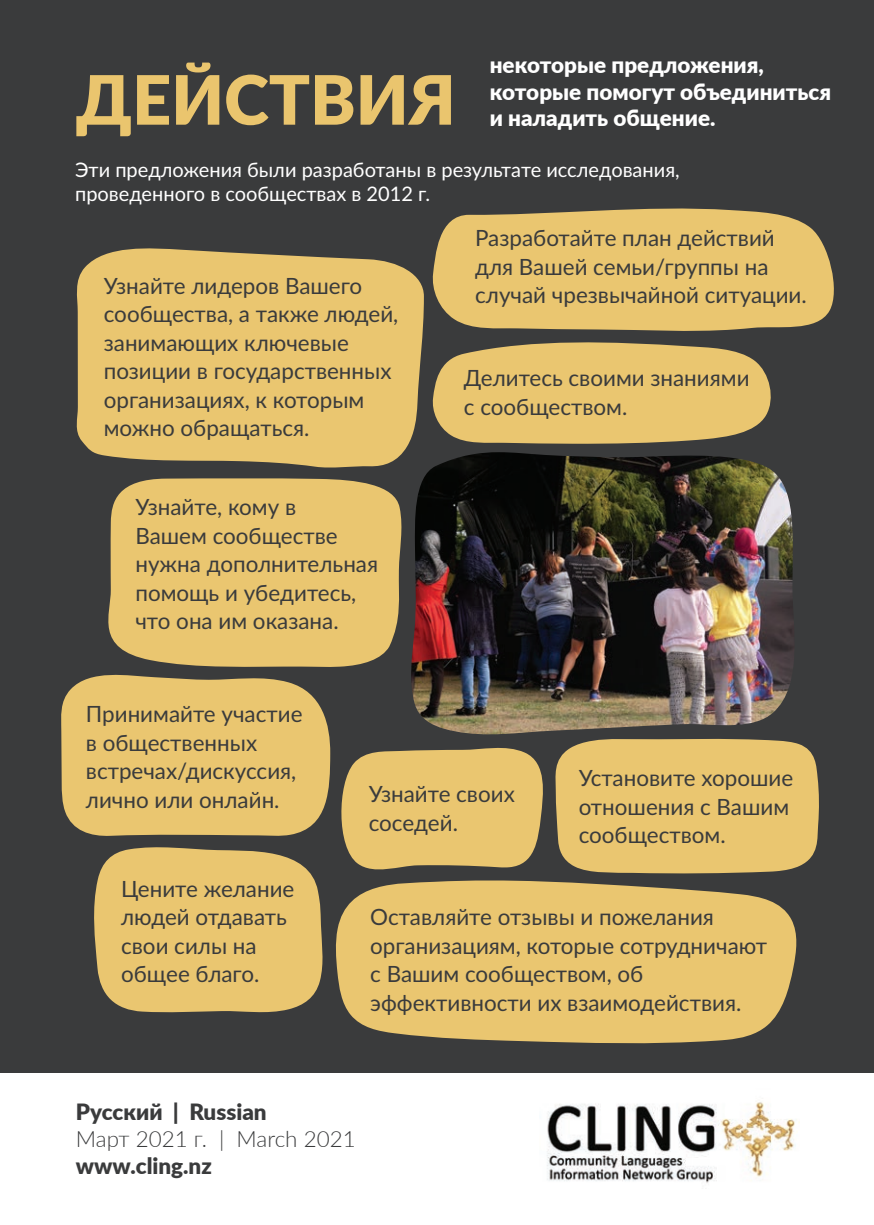
<style>
.page{position:relative;width:874px;height:1225px;background:#fff}
.page>*{position:absolute;margin:0;border:0;box-sizing:border-box;transform-origin:0 0}
.t1{font:900 68px "Lato";color:#eac56e}
.t2{font:22.4px/28.6px "Lato";color:#3a3b3c}
.t3{font:900 22.4px/26.8px "Lato";color:#fff}
.t4{font:900 22.4px "Lato";color:#3a3b3c}
.t5{font:300 22.4px "Lato";color:#3a3b3c}
.t6{font:20px/24px "Lato";color:#fff}
</style>
<div class="page">
<div style="left:0;top:0;width:873px;height:1099px;background:#3a3b3c"></div>
<div style="left:108px;top:478px;width:294px;height:189px;background:#eac670"></div>
<svg style="left:76px;top:248px;width:347px;height:220px;background:#dbba6b"></svg>
<svg style="left:335px;top:880px;width:462px;height:164px;background:#d6b66a"></svg>
<svg style="left:94px;top:847px;width:229px;height:166px;background:#dab96b"></svg>
<svg style="left:432px;top:342px;width:339px;height:102px;background:#d4b569"></svg>
<svg style="left:432px;top:208px;width:402px;height:123px;background:#d8b86a"></svg>
<svg style="left:341px;top:738px;width:478px;height:136px;background:#d0b268"></svg>
<svg style="left:61px;top:674px;width:269px;height:162px;background:#dcbb6b"></svg>
<img style="left:408px;top:449px;width:386px;height:285px">
<div style="left:0;top:1072px;width:873px;height:153px;background:#fff"></div>
<img style="left:547px;top:1102px;width:252px;height:81px">
<h1 class="t1" style="left:76px;top:49px;width:381px">ДЕЙСТВИЯ</h1>
<p class="t3" style="left:489px;top:50px;width:342px">некоторые предложения, которые помогут объединиться и наладить общение.</p>
<p class="t6" style="left:75px;top:157px;width:606px">Эти предложения были разработаны в результате исследования, проведенного в сообществах в 2012 г.</p>
<p class="t2" style="left:104px;top:270px;width:296px">Узнайте лидеров Вашего сообщества, а также людей, занимающих ключевые позиции в государственных организациях, к которым можно обращаться.</p>
<p class="t2" style="left:135px;top:491px;width:244px">Узнайте, кому в<br>Вашем сообществе нужна дополнительная помощь и убедитесь, что она им оказана.</p>
<p class="t2" style="left:475px;top:223px;width:333px">Разработайте план действий для Вашей семьи/группы на случай чрезвычайной ситуации.</p>
<p class="t2" style="left:463px;top:363px;width:287px">Делитесь своими знаниями с сообществом.</p>
<p class="t2" style="left:86px;top:698px;width:218px">Принимайте участие в общественных встречах/дискуссия, лично или онлайн.</p>
<p class="t2" style="left:121px;top:873px;width:175px">Цените желание людей отдавать свои силы на общее благо.</p>
<p class="t2" style="left:368px;top:779px;width:148px">Узнайте своих соседей.</p>
<p class="t2" style="left:578px;top:763px;width:216px">Установите хорошие отношения с Вашим сообществом.</p>
<p class="t2" style="left:370px;top:901px;width:398px">Оставляйте отзывы и пожелания организациям, которые сотрудничают с Вашим сообществом, об эффективности их взаимодействия.</p>
<p class="t4" style="left:76px;top:1095px;width:192px">Русский | Russian</p>
<p class="t5" style="left:76px;top:1123px;width:281px">Март 2021 г. | March 2021</p>
<p class="t4" style="left:76px;top:1149px;width:137px">www.cling.nz</p>
</div>
